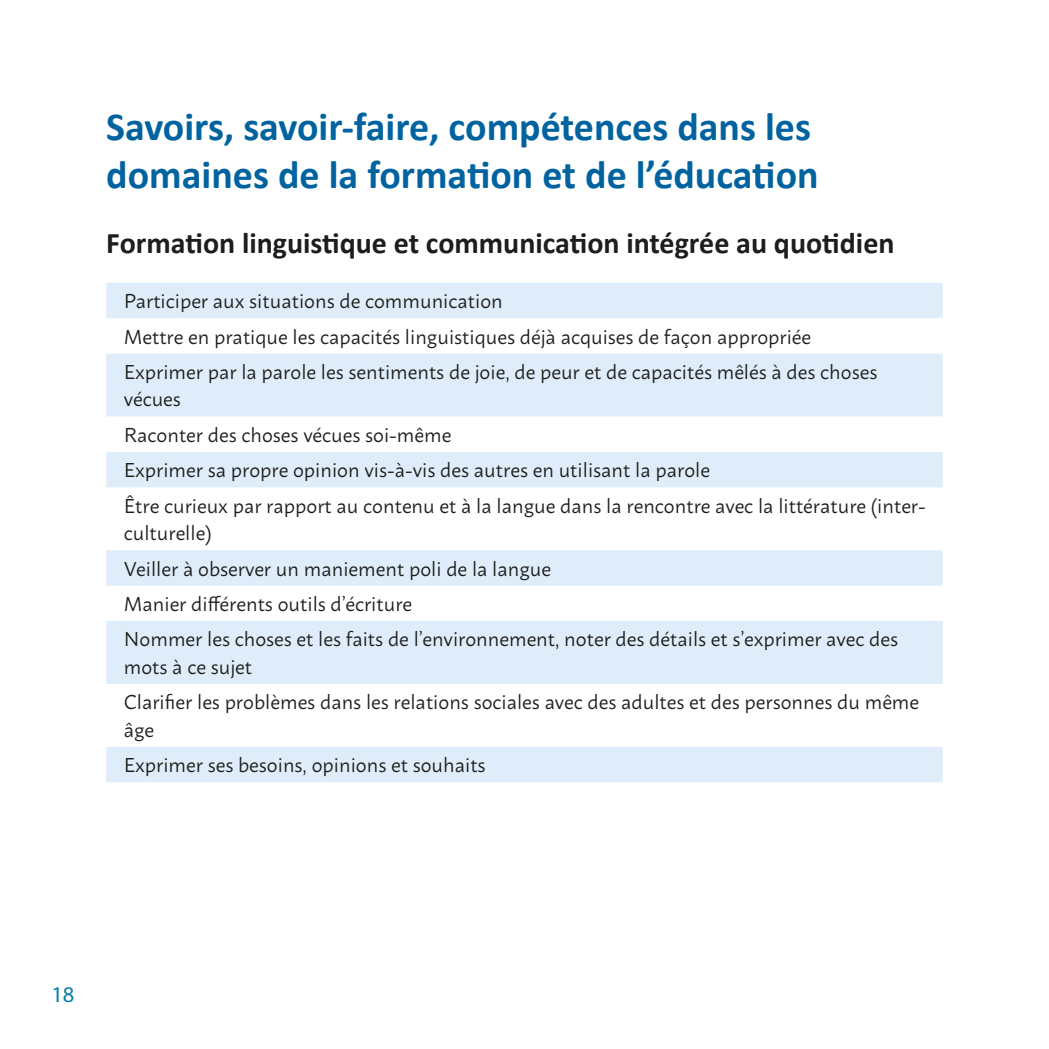
<style>
.page{position:relative;width:1049px;height:1049px;background:#fff}
.page>*{position:absolute;margin:0;border:0;box-sizing:border-box;transform-origin:0 0}
.Überschrift_1{font:700 40px/48px "Calibri";color:#00639f}
.t1{font:700 30px "Calibri";color:#1d1d1b}
.t2{font:22.5px "Myriad Pro";color:#047daa}
.Fließtext_Aufzählung{font:20px/27.5px "Macho";color:#1d1d1b}
</style>
<div class="page">
<svg style="left:106px;top:283px;width:837px;height:499px;fill:#deedf9"></svg>
<p class="Überschrift_1" style="left:106px;top:102px;width:714px">Savoirs, savoir-faire, compétences dans les domaines de la formation et de l’éducation</p>
<p class="t1" style="left:106px;top:222px;width:790px">Formation linguistique et communication intégrée au quotidien</p>
<p class="Fließtext_Aufzählung" style="left:124px;top:285px;width:380px">Participer aux situations de communication</p>
<p class="Fließtext_Aufzählung" style="left:124px;top:321px;width:689px">Mettre en pratique les capacités linguistiques déjà acquises de façon appropriée</p>
<p class="Fließtext_Aufzählung" style="left:124px;top:356px;width:755px">Exprimer par la parole les sentiments de joie, de peur et de capacités mêlés à des choses vécues</p>
<p class="Fließtext_Aufzählung" style="left:124px;top:419px;width:329px">Raconter des choses vécues soi-même</p>
<p class="Fließtext_Aufzählung" style="left:124px;top:454px;width:588px">Exprimer sa propre opinion vis-à-vis des autres en utilisant la parole</p>
<p class="Fließtext_Aufzählung" style="left:124px;top:490px;width:803px">Être curieux par rapport au contenu et à la langue dans la rencontre avec la littérature (inter&shy;culturelle)</p>
<p class="Fließtext_Aufzählung" style="left:124px;top:553px;width:429px">Veiller à observer un maniement poli de la langue</p>
<p class="Fließtext_Aufzählung" style="left:124px;top:588px;width:290px">Manier différents outils d’écriture</p>
<p class="Fließtext_Aufzählung" style="left:124px;top:623px;width:776px">Nommer les choses et les faits de l’environnement, noter des détails et s’exprimer avec des mots à ce sujet</p>
<p class="Fließtext_Aufzählung" style="left:124px;top:686px;width:797px">Clarifier les problèmes dans les relations sociales avec des adultes et des personnes du même âge</p>
<p class="Fließtext_Aufzählung" style="left:124px;top:749px;width:363px">Exprimer ses besoins, opinions et souhaits</p>
<p class="t2" style="left:51px;top:980px;width:25px">18</p>
</div>
